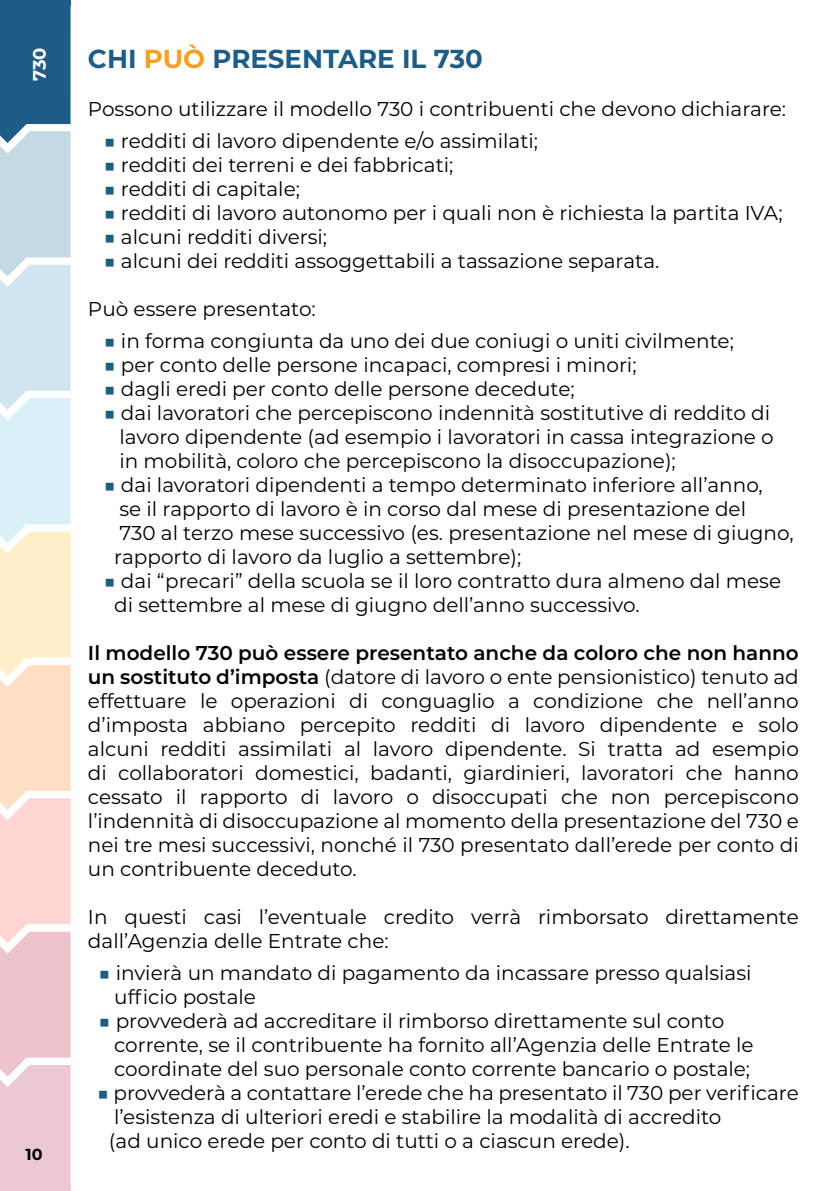
<style>
.page{position:relative;width:840px;height:1191px;background:#fff}
.page>*{position:absolute;margin:0;border:0;box-sizing:border-box;transform-origin:0 0}
.t1{font:700 26px "Montserrat";color:#1d5c86}
.t2{font:20px/24px "Montserrat";color:#000}
.t3{font:700 18px "Montserrat";color:#fff}
.t4{font:700 16px "Montserrat";color:#000}
.s1{color:#f4a024}
.s2{color:#1d5c86}
.s3{font-weight:600}
</style>
<div class="page">
<div style="left:0;top:0;width:70px;height:131px;background:#1d5c86"></div>
<svg style="left:0;top:131px;width:71px;height:1060px;background:#e9dddb"></svg>
<p class="t3" style="left:26px;top:81px;width:35px;rotate:-90deg">730</p>
<h1 class="t1" style="left:88px;top:40px;width:396px">CHI <span class="s1">PUÒ</span> PRESENTARE IL 730</h1>
<p class="t2" style="left:88px;top:96px;width:699px">Possono utilizzare il modello 730 i contribuenti che devono dichiarare:</p>
<p class="t2" style="left:104px;top:128px;width:435px"><span class="s2">■</span> redditi di lavoro dipendente e/o assimilati;</p>
<p class="t2" style="left:104px;top:152px;width:351px"><span class="s2">■</span> redditi dei terreni e dei fabbricati;</p>
<p class="t2" style="left:104px;top:176px;width:198px"><span class="s2">■</span> redditi di capitale;</p>
<p class="t2" style="left:104px;top:200px;width:680px"><span class="s2">■</span> redditi di lavoro autonomo per i quali non è richiesta la partita IVA;</p>
<p class="t2" style="left:104px;top:224px;width:225px"><span class="s2">■</span> alcuni redditi diversi;</p>
<p class="t2" style="left:104px;top:248px;width:557px"><span class="s2">■</span> alcuni dei redditi assoggettabili a tassazione separata.</p>
<p class="t2" style="left:88px;top:296px;width:229px">Può essere presentato:</p>
<p class="t2" style="left:104px;top:328px;width:631px"><span class="s2">■</span> in forma congiunta da uno dei due coniugi o uniti civilmente;</p>
<p class="t2" style="left:104px;top:352px;width:534px"><span class="s2">■</span> per conto delle persone incapaci, compresi i minori;</p>
<p class="t2" style="left:104px;top:376px;width:472px"><span class="s2">■</span> dagli eredi per conto delle persone decedute;</p>
<p class="t2" style="left:119px;top:400px;width:655px;text-indent:-16px"><span class="s2">■</span> dai lavoratori che percepiscono indennità sostitutive di reddito di lavoro dipendente (ad esempio i lavoratori in cassa integrazione o in mobilità, coloro che percepiscono la disoccupazione);</p>
<p class="t2" style="left:114px;top:472px;width:680px;text-indent:-10px"><span class="s2">■</span> dai lavoratori dipendenti a tempo determinato inferiore all’anno,<br>se il rapporto di lavoro è in corso dal mese di presentazione del<br>730 al terzo mese successivo (es. presentazione nel mese di giugno, rapporto di lavoro da luglio a settembre);</p>
<p class="t2" style="left:114px;top:568px;width:668px;text-indent:-10px"><span class="s2">■</span> dai “precari” della scuola se il loro contratto dura almeno dal mese di settembre al mese di giugno dell’anno successivo.</p>
<p class="t2" style="left:88px;top:640px;width:712px;text-align:justify"><span class="s3">Il modello 730 può essere presentato anche da coloro che non hanno un sostituto d’imposta</span> (datore di lavoro o ente pensionistico) tenuto ad effettuare le operazioni di conguaglio a condizione che nell’anno d’imposta abbiano percepito redditi di lavoro dipendente e solo alcuni redditi assimilati al lavoro dipendente. Si tratta ad esempio di collaboratori domestici, badanti, giardinieri, lavoratori che hanno cessato il rapporto di lavoro o disoccupati che non percepiscono l’indennità di disoccupazione al momento della presentazione del 730 e nei tre mesi successivi, nonché il 730 presentato dall’erede per conto di un contribuente deceduto.</p>
<p class="t2" style="left:88px;top:904px;width:712px">In questi casi l’eventuale credito verrà rimborsato direttamente dall’Agenzia delle Entrate che:</p>
<p class="t2" style="left:114px;top:960px;width:638px;text-indent:-16px"><span class="s2">■</span> invierà un mandato di pagamento da incassare presso qualsiasi ufficio postale</p>
<p class="t2" style="left:114px;top:1008px;width:640px;text-indent:-16px"><span class="s2">■</span> provvederà ad accreditare il rimborso direttamente sul conto corrente, se il contribuente ha fornito all’Agenzia delle Entrate le coordinate del suo personale conto corrente bancario o postale;</p>
<p class="t2" style="left:109px;top:1080px;width:691px;text-indent:-12px"><span class="s2">■</span> provvederà a contattare l’erede che ha presentato il 730 per verificare l’esistenza di ulteriori eredi e stabilire la modalità di accredito<br>(ad unico erede per conto di tutti o a ciascun erede).</p>
<p class="t4" style="left:26px;top:1142px;width:19px">10</p>
</div>
